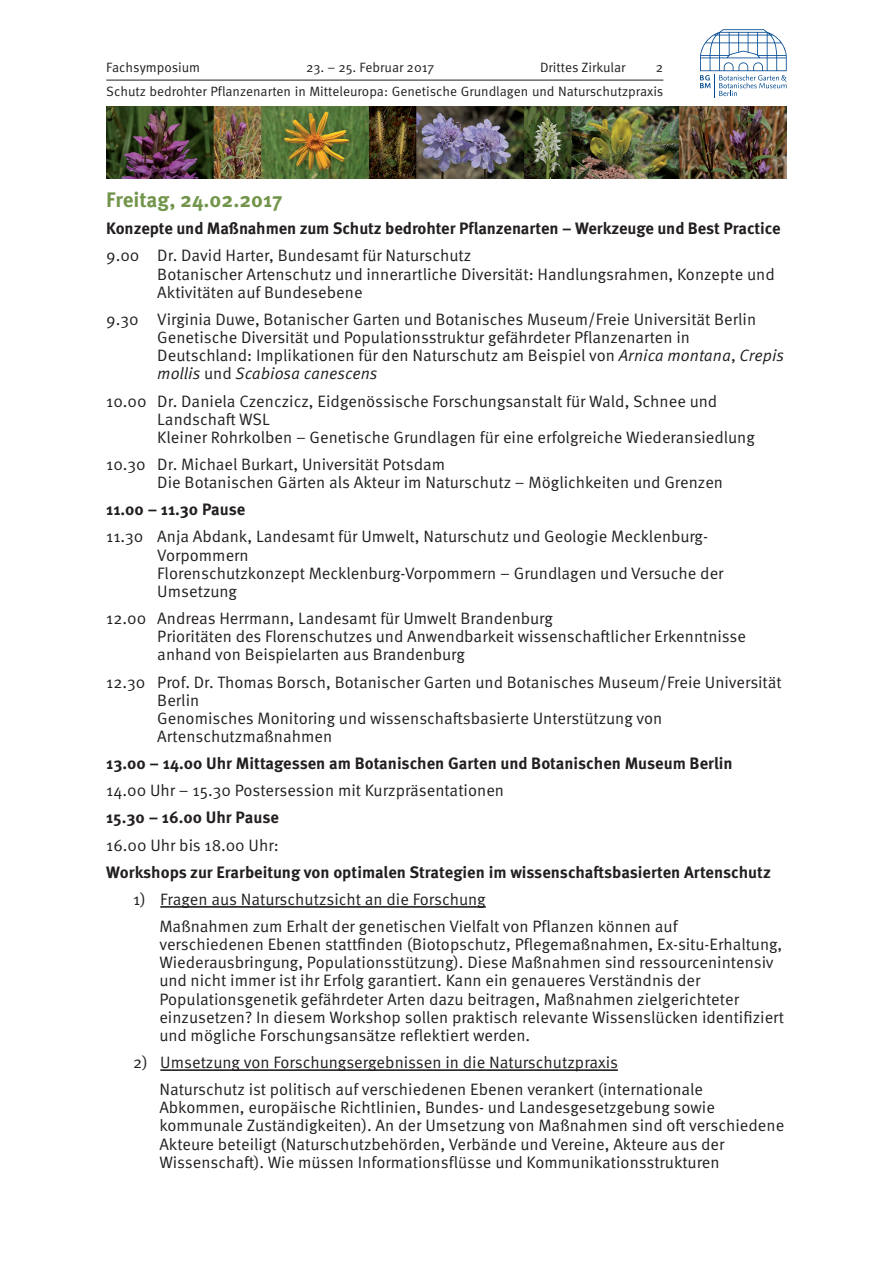
<style>
.page{position:relative;width:893px;height:1263px;background:#fff}
.page>*{position:absolute;margin:0;border:0;box-sizing:border-box;transform-origin:0 0}
.t1{font:700 21px "Meta Pro";color:#73954b}
.t2{font:16.5px/18.1px "Meta Pro Norm";color:#231f20}
.t3{font:700 16.5px "Meta Pro";letter-spacing:-.005em;color:#231f20}
.t4{font:16.5px "Meta Pro Norm Ita";letter-spacing:-.005em;color:#231f20}
.t5{font:13.5px/23.9px "Meta Pro Norm";color:#231f20;text-align:right}
.s1{font-family:"Meta Pro Norm Ita"}
.s2{font-family:"Meta Pro Norm"}
</style>
<div class="page">
<hr style="left:106px;top:80px;width:557px;height:1px;background:#231f20">
<svg style="left:700px;top:29px;width:87px;height:68px"></svg>
<img style="left:106px;top:107px;width:681px;height:71px">
<hr style="left:160px;top:906px;width:326px;height:2px;background:#231f20">
<hr style="left:160px;top:1069px;width:458px;height:2px;background:#231f20">
<p class="t5" style="left:106px;top:55px;width:95px">Fachsymposium</p>
<p class="t5" style="left:306px;top:55px;width:130px">23. – 25. Februar 2017</p>
<p class="t5" style="left:540px;top:55px;width:87px">Drittes Zirkular</p>
<p class="t5" style="left:106px;top:55px;width:559px">2<br>Schutz bedrohter Pflanzenarten in Mitteleuropa: Genetische Grundlagen und Naturschutzpraxis</p>
<p class="t1" style="left:106px;top:183px;width:178px">Freitag, 24.02.2017</p>
<p class="t3" style="left:106px;top:216px;width:676px">Konzepte und Maßnahmen zum Schutz bedrohter Pflanzenarten – Werkzeuge und Best Practice</p>
<p class="t2" style="left:157px;top:246px;width:619px;text-indent:-51px">9.00 Dr. David Harter, Bundesamt für Naturschutz<br>Botanischer Artenschutz und innerartliche Diversität: Handlungsrahmen, Konzepte und<br>Aktivitäten auf Bundesebene</p>
<p class="t2" style="left:157px;top:309px;width:628px;text-indent:-51px">9.30 Virginia Duwe, Botanischer Garten und Botanisches Museum/Freie Universität Berlin<br>Genetische Diversität und Populationsstruktur gefährdeter Pflanzenarten in<br>Deutschland: Implikationen für den Naturschutz am Beispiel von <span class="s1">Arnica montana</span>, <span class="s1">Crepis</span></p>
<p class="t4" style="left:157px;top:361px;width:222px">mollis <span class="s2">und</span> Scabiosa canescens</p>
<p class="t2" style="left:157px;top:391px;width:599px;text-indent:-51px">10.00 Dr. Daniela Czenczicz, Eidgenössische Forschungsanstalt für Wald, Schnee und<br>Landschaft WSL<br>Kleiner Rohrkolben – Genetische Grundlagen für eine erfolgreiche Wiederansiedlung</p>
<p class="t2" style="left:157px;top:454px;width:567px;text-indent:-51px">10.30 Dr. Michael Burkart, Universität Potsdam<br>Die Botanischen Gärten als Akteur im Naturschutz – Möglichkeiten und Grenzen</p>
<p class="t3" style="left:106px;top:497px;width:141px">11.00 – 11.30 Pause</p>
<p class="t2" style="left:157px;top:527px;width:568px;text-indent:-51px">11.30 Anja Abdank, Landesamt für Umwelt, Naturschutz und Geologie Mecklenburg-Vorpommern<br>Florenschutzkonzept Mecklenburg-Vorpommern – Grundlagen und Versuche der Umsetzung</p>
<p class="t2" style="left:157px;top:608px;width:590px;text-indent:-51px">12.00 Andreas Herrmann, Landesamt für Umwelt Brandenburg<br>Prioritäten des Florenschutzes und Anwendbarkeit wissenschaftlicher Erkenntnisse anhand von Beispielarten aus Brandenburg</p>
<p class="t2" style="left:157px;top:672px;width:626px;text-indent:-51px">12.30 Prof. Dr. Thomas Borsch, Botanischer Garten und Botanisches Museum/Freie Universität Berlin<br>Genomisches Monitoring und wissenschaftsbasierte Unterstützung von Artenschutzmaßnahmen</p>
<p class="t3" style="left:106px;top:750px;width:628px">13.00 – 14.00 Uhr Mittagessen am Botanischen Garten und Botanischen Museum Berlin</p>
<p class="t2" style="left:106px;top:780px;width:399px">14.00 Uhr – 15.30 Postersession mit Kurzpräsentationen</p>
<p class="t3" style="left:106px;top:805px;width:174px">15.30 – 16.00 Uhr Pause</p>
<p class="t2" style="left:106px;top:835px;width:174px">16.00 Uhr bis 18.00 Uhr:</p>
<p class="t3" style="left:106px;top:859px;width:666px">Workshops zur Erarbeitung von optimalen Strategien im wissenschaftsbasierten Artenschutz</p>
<p class="t2" style="left:159px;top:884px;width:520px;line-height:27.2px;text-indent:-26px">1) Fragen aus Naturschutzsicht an die Forschung<br>Maßnahmen zum Erhalt der genetischen Vielfalt von Pflanzen können auf</p>
<p class="t2" style="left:159px;top:934px;width:626px">verschiedenen Ebenen stattfinden (Biotopschutz, Pflegemaßnahmen, Ex-situ-Erhaltung, Wiederausbringung, Populationsstützung). Diese Maßnahmen sind ressourcenintensiv und nicht immer ist ihr Erfolg garantiert. Kann ein genaueres Verständnis der Populationsgenetik gefährdeter Arten dazu beitragen, Maßnahmen zielgerichteter einzusetzen? In diesem Workshop sollen praktisch relevante Wissenslücken identifiziert und mögliche Forschungsansätze reflektiert werden.</p>
<p class="t2" style="left:159px;top:1048px;width:545px;line-height:27.2px;text-indent:-26px">2) Umsetzung von Forschungsergebnissen in die Naturschutzpraxis<br>Naturschutz ist politisch auf verschiedenen Ebenen verankert (internationale</p>
<p class="t2" style="left:159px;top:1097px;width:626px">Abkommen, europäische Richtlinien, Bundes- und Landesgesetzgebung sowie kommunale Zuständigkeiten). An der Umsetzung von Maßnahmen sind oft verschiedene Akteure beteiligt (Naturschutzbehörden, Verbände und Vereine, Akteure aus der Wissenschaft). Wie müssen Informationsflüsse und Kommunikationsstrukturen</p>
</div>
